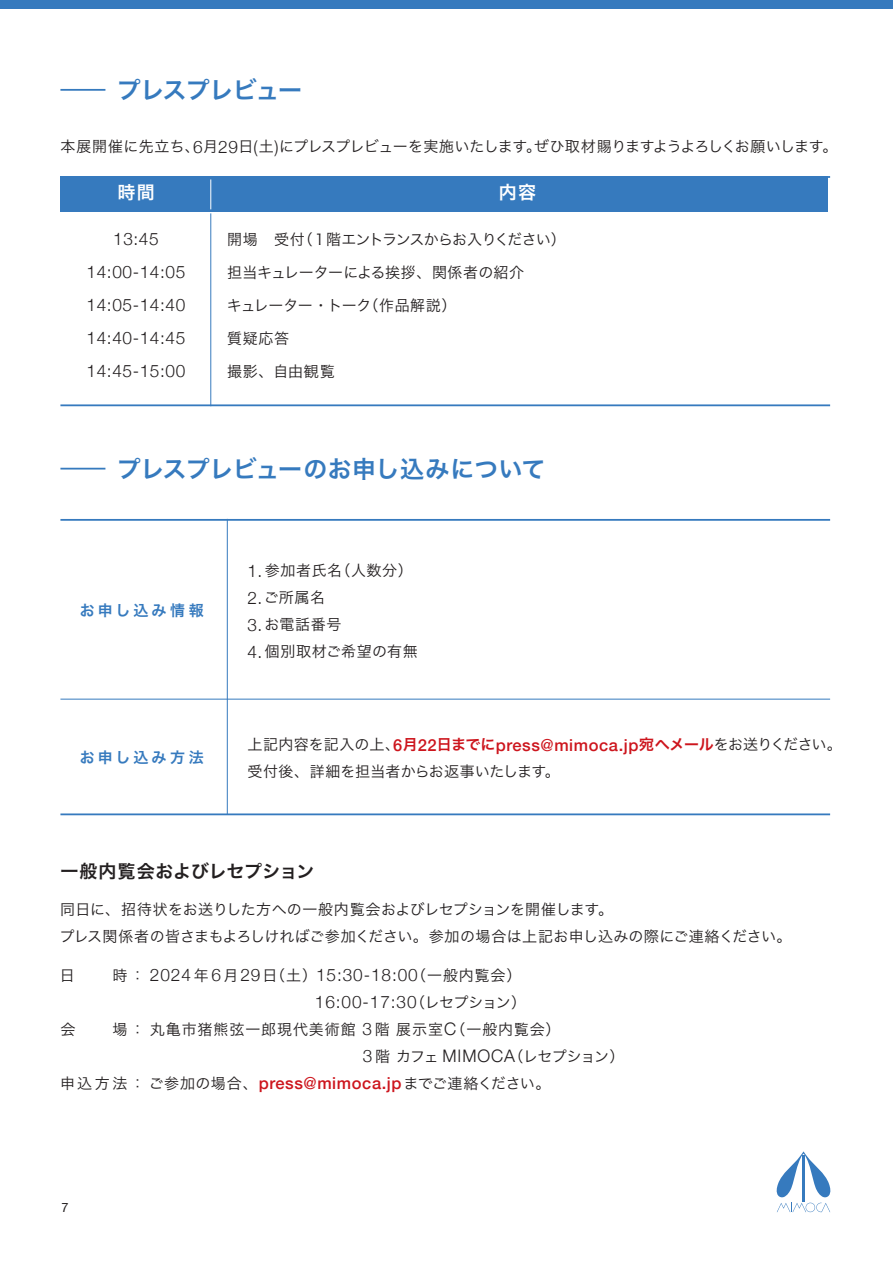
<style>
.page{position:relative;width:893px;height:1263px;background:#fff}
.page>*{position:absolute;margin:0;border:0;box-sizing:border-box;transform-origin:0 0}
.t1{font:24px "Hira Kaku Pro W6";letter-spacing:-.015em;color:#367abe}
.t2{font:18px "Hira Kaku Pro W6";letter-spacing:-.005em;color:#231f20}
.t3{font:18px "Hira Kaku Pro W6";color:#fff}
.t4{font:300 17.25px/33px "Helvetica Neue";letter-spacing:.035em;color:#231f20;text-align:right}
.t5{font:15px/27px "Hira Kaku Pro W3";letter-spacing:.005em;color:#231f20}
.t6{font:15px "Hira Kaku Pro W3";letter-spacing:-.03em;color:#231f20}
.t7{font:15px/27px "Hira Kaku Pro W3";letter-spacing:.04em;color:#231f20}
.t8{font:15px "Hira Kaku Pro W3";letter-spacing:.025em;color:#231f20}
.t9{font:15px "Hira Kaku Pro W3";letter-spacing:.06em;color:#231f20}
.t10{font:15px "Hira Kaku Pro W3";letter-spacing:-.055em;color:#231f20}
.t11{font:15px "Hira Kaku Pro W3";letter-spacing:-.06em;color:#231f20}
.t12{font:15px "Hira Kaku Pro W3";letter-spacing:-.02em;color:#231f20}
.t13{font:15px "Hira Kaku Pro W6";letter-spacing:.22em;color:#367abe}
.t14{font:12.75px "Helvetica Neue";color:#231f20}
.s1{font-family:"Helvetica Neue";font-weight:300;font-size:17.25px}
.s2{font-family:"Helvetica Neue";font-weight:500;font-size:16.5px;color:#cd151d}
.s3{font-family:"Hira Kaku Pro W6";color:#cd151d}
.s4{font-family:"Hira Kaku Pro W3";font-weight:400;font-size:15px}
</style>
<div class="page">
<hr style="left:60px;top:89px;width:45px;height:2px;background:#367abe">
<div style="left:0;top:0;width:893px;height:9px;background:#367abe"></div>
<svg style="left:776px;top:1151px;width:55px;height:61px"></svg>
<hr style="left:60px;top:468px;width:45px;height:1px;background:#367abe">
<hr style="left:227px;top:519px;width:1px;height:295px;background:#367abe">
<hr style="left:210px;top:213px;width:1px;height:193px;background:#367abe">
<hr style="left:60px;top:519px;width:770px;height:2px;background:#367abe">
<hr style="left:60px;top:176px;width:770px;height:2px;background:#367abe">
<hr style="left:60px;top:404px;width:770px;height:2px;background:#367abe">
<hr style="left:60px;top:699px;width:770px;height:1px;background:#367abe">
<hr style="left:60px;top:813px;width:770px;height:2px;background:#367abe">
<div style="left:60px;top:177px;width:768px;height:35px;background:#367abe"></div>
<hr style="left:210px;top:179px;width:1px;height:30px;background:#fff">
<h1 class="t1" style="left:117px;top:68px;width:187px">プレスプレビュー</h1>
<p class="t6" style="left:60px;top:133px;width:779px">本展開催に先立ち、<span class="s1">6</span>月<span class="s1">29</span>日<span class="s1">(</span>土<span class="s1">)</span>にプレスプレビューを実施いたします。ぜひ取材賜りますようよろしくお願いします。</p>
<p class="t3" style="left:118px;top:176px;width:39px">時間</p>
<p class="t3" style="left:499px;top:176px;width:39px">内容</p>
<p class="t4" style="left:87px;top:222px;width:100px;text-align:center">13:45<br>14:00-14:05<br>14:05-14:40<br>14:40-14:45<br>14:45-15:00</p>
<p class="t10" style="left:227px;top:226px;width:340px">開場　受付（１階エントランスからお入りください）</p>
<p class="t5" style="left:227px;top:258px;width:298px">担当キュレーターによる挨拶、関係者の紹介</p>
<p class="t12" style="left:227px;top:292px;width:231px">キュレーター・トーク（作品解説）</p>
<p class="t5" style="left:227px;top:324px;width:63px">質疑応答</p>
<p class="t5" style="left:227px;top:357px;width:109px">撮影、自由観覧</p>
<h1 class="t1" style="left:117px;top:447px;width:430px">プレスプレビューのお申し込みについて</h1>
<p class="t13" style="left:80px;top:596px;width:126px">お申し込み情報</p>
<p class="t13" style="left:80px;top:744px;width:126px">お申し込み方法</p>
<p class="t7" style="left:247px;top:556px;width:172px"><span class="s1">1.</span>参加者氏名（人数分）<br><span class="s1">2.</span>ご所属名<br><span class="s1">3.</span>お電話番号<br><span class="s1">4.</span>個別取材ご希望の有無</p>
<p class="t5" style="left:247px;top:730px;width:596px">上記内容を記入の上、<span class="s2">6</span><span class="s3">月</span><span class="s2">22</span><span class="s3">日までに</span><span class="s2">press@mimoca.jp</span><span class="s3">宛へメール</span>をお送りください。受付後、詳細を担当者からお返事いたします。</p>
<p class="t2" style="left:60px;top:855px;width:255px">一般内覧会およびレセプション</p>
<p class="t5" style="left:59px;top:895px;width:734px">同日に、招待状をお送りした方への一般内覧会およびレセプションを開催します。<br>プレス関係者の皆さまもよろしければご参加ください。参加の場合は上記お申し込みの際にご連絡ください。</p>
<p class="t5" style="left:113px;top:961px;width:34px">時：</p>
<p class="t9" style="left:113px;top:1016px;width:450px">場：丸亀市猪熊弦一郎現代美術館 <span class="s1">3</span> 階展示室<span class="s1">C</span>（一般内覧会）</p>
<p class="t8" style="left:60px;top:1070px;width:492px">申込方法：ご参加の場合、<span class="s2">press@mimoca.jp</span>までご連絡ください。</p>
<p class="t4" style="left:150px;top:960px;width:378px;line-height:27px">2024 <span class="s4">年</span> 6<span class="s4">月</span>29<span class="s4">日（土）</span>15:30-18:00<span class="s4">（一般内覧会）<br></span>16:00-17:30<span class="s4">（レセプション）</span></p>
<p class="t11" style="left:363px;top:1043px;width:263px"><span class="s1">3</span> 階カフェ <span class="s1">MIMOCA</span>（レセプション）</p>
<p class="t5" style="left:60px;top:961px;width:16px">日</p>
<p class="t5" style="left:60px;top:1015px;width:16px">会</p>
<p class="t14" style="left:62px;top:1198px;width:9px">7</p>
</div>
